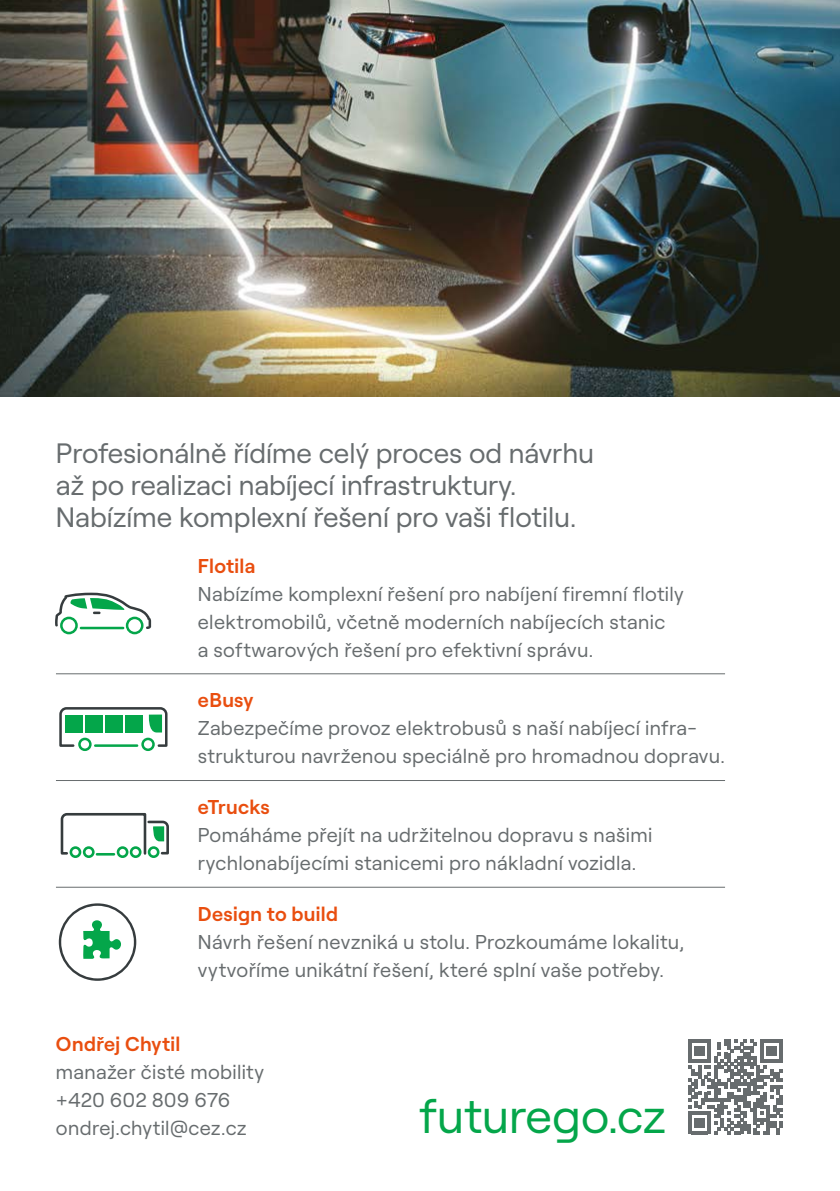
<style>
.page{position:relative;width:840px;height:1191px;background:#fff}
.page>*{position:absolute;margin:0;border:0;box-sizing:border-box;transform-origin:0 0}
.t1{font:48px "Roobert CEZ";letter-spacing:-.005em;color:#04a64a}
.t2{font:28px/32px "Roobert CEZ";color:#676c6e}
.t3{font:20px/28px "Roobert CEZ";letter-spacing:.015em;color:#676c6e}
.t4{font:600 20px "Roobert CEZ";letter-spacing:.015em;color:#e94e0f}
</style>
<div class="page">
<img style="left:0;top:0;width:839px;height:397px">
<hr style="left:56px;top:673px;width:668px;height:1px;background:#676c6e">
<hr style="left:56px;top:780px;width:668px;height:1px;background:#676c6e">
<hr style="left:56px;top:887px;width:668px;height:1px;background:#676c6e">
<svg style="left:55px;top:592px;width:96px;height:42px"></svg>
<svg style="left:59px;top:707px;width:109px;height:44px"></svg>
<div style="left:106px;top:714px;width:17px;height:18px;background:#04a64a"></div>
<div style="left:126px;top:714px;width:17px;height:18px;background:#04a64a"></div>
<div style="left:86px;top:714px;width:17px;height:18px;background:#04a64a"></div>
<div style="left:66px;top:714px;width:17px;height:18px;background:#04a64a"></div>
<svg style="left:60px;top:813px;width:109px;height:45px"></svg>
<svg style="left:59px;top:903px;width:77px;height:77px"></svg>
<svg style="left:688px;top:1039px;width:94px;height:95px"></svg>
<h2 class="t2" style="left:56px;top:435px;width:539px">Profesionálně řídíme celý proces od návrhu až po realizaci nabíjecí infrastruktury.<br>Nabízíme komplexní řešení pro vaši flotilu.</h2>
<p class="t4" style="left:198px;top:550px;width:59px">Flotila</p>
<p class="t3" style="left:198px;top:578px;width:487px">Nabízíme komplexní řešení pro nabíjení firemní flotily elektromobilů, včetně moderních nabíjecích stanic<br>a softwarových řešení pro efektivní správu.</p>
<p class="t4" style="left:198px;top:685px;width:57px">eBusy</p>
<p class="t3" style="left:198px;top:712px;width:528px">Zabezpečíme provoz elektrobusů s naší nabíjecí infra&shy;strukturou navrženou speciálně pro hromadnou dopravu.</p>
<p class="t4" style="left:198px;top:791px;width:73px">eTrucks</p>
<p class="t3" style="left:198px;top:819px;width:456px">Pomáháme přejít na udržitelnou dopravu s našimi rychlonabíjecími stanicemi pro nákladní vozidla.</p>
<p class="t4" style="left:198px;top:898px;width:141px">Design to build</p>
<p class="t3" style="left:198px;top:926px;width:487px">Návrh řešení nevzniká u stolu. Prozkoumáme lokalitu, vytvoříme unikátní řešení, které splní vaše potřeby.</p>
<p class="t4" style="left:56px;top:1028px;width:126px">Ondřej Chytil</p>
<p class="t3" style="left:56px;top:1056px;width:209px">manažer čisté mobility +420 602 809 676 ondrej.chytil@cez.cz</p>
<h1 class="t1" style="left:419px;top:1080px;width:248px">futurego.cz</h1>
</div>
